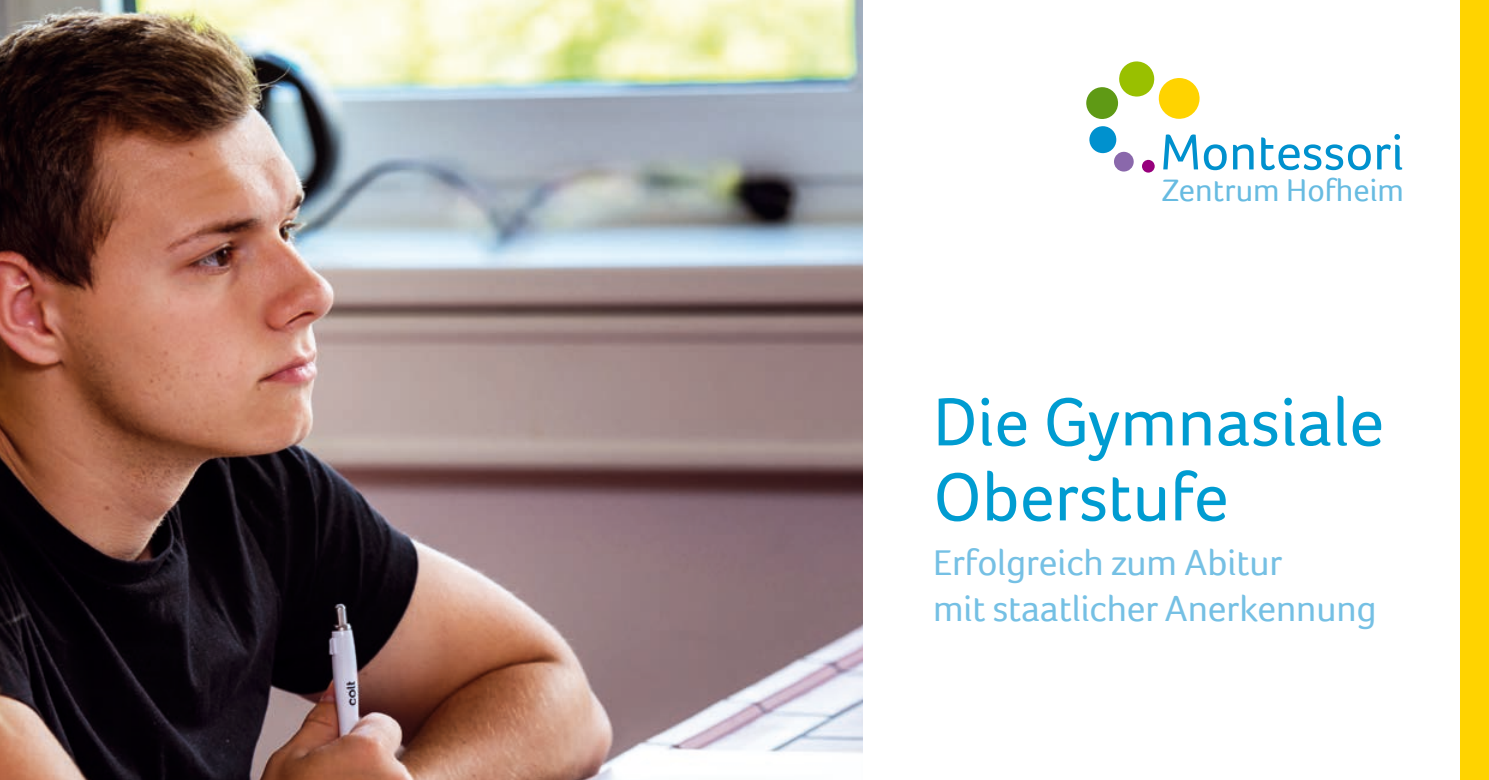
<style>
.page{position:relative;width:1489px;height:780px;background:#fff}
.page>*{position:absolute;margin:0;border:0;box-sizing:border-box;transform-origin:0 0}
.t1{font:70px/75px "Foco";color:#009cd1}
.t2{font:52px "Foco";color:#0091ce}
.t3{font:37.5px/45px "Foco";letter-spacing:-.005em;color:#75c0e4}
.t4{font:32.5px "Foco";color:#67bbe1}
</style>
<div class="page">
<div style="left:1113px;top:151px;width:20px;height:21px;background:#8a68ab;border-radius:50%"></div>
<div style="left:1141px;top:160px;width:13px;height:13px;background:#97007c;border-radius:50%"></div>
<div style="left:1089px;top:126px;width:27px;height:27px;background:#0091ce;border-radius:50%"></div>
<div style="left:1085px;top:87px;width:33px;height:32px;background:#5f9a15;border-radius:50%"></div>
<div style="left:1118px;top:61px;width:36px;height:36px;background:#99c000;border-radius:50%"></div>
<div style="left:1158px;top:77px;width:41px;height:42px;background:#ffd300;border-radius:50%"></div>
<img style="left:0;top:0;width:862px;height:780px">
<div style="left:1460px;top:0;width:28px;height:780px;background:#ffd300"></div>
<h2 class="t2" style="left:1159px;top:122px;width:245px">Montessori</h2>
<p class="t4" style="left:1161px;top:171px;width:244px">Zentrum Hofheim</p>
<h1 class="t1" style="left:933px;top:383px;width:452px">Die Gymnasiale<br>Oberstufe</h1>
<p class="t3" style="left:933px;top:540px;width:445px">Erfolgreich zum Abitur<br>mit staatlicher Anerkennung</p>
</div>
